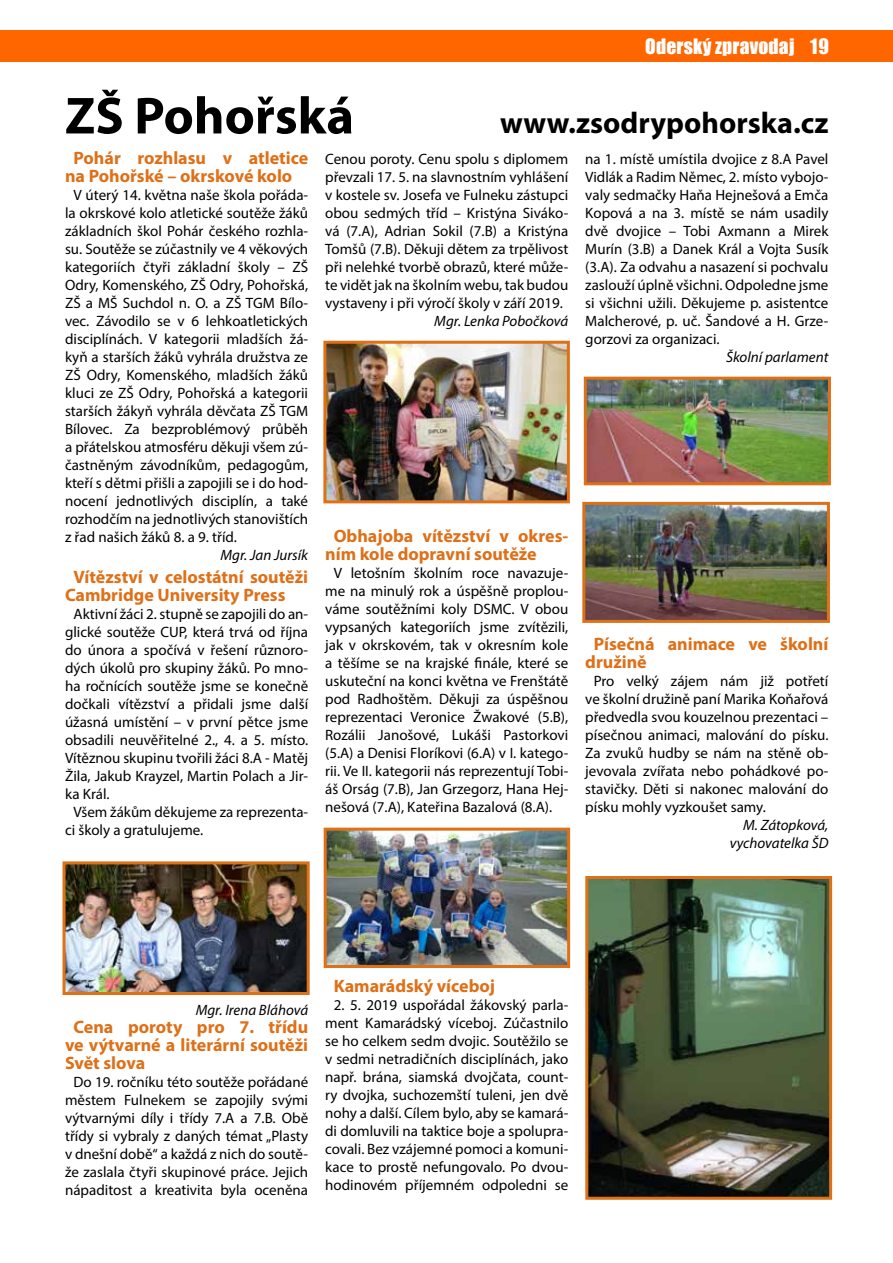
<style>
.page{position:relative;width:893px;height:1263px;background:#fff}
.page>*{position:absolute;margin:0;border:0;box-sizing:border-box;transform-origin:0 0}
.t1{font:700 52.5px "Myriad Pro";color:#000}
.t2{font:700 30px "Myriad Pro";color:#000}
.t3{font:19.5px "Impact";letter-spacing:.01em;color:#fff}
.t4{font:700 18px/18px "Myriad Pro";color:#de7018}
.t5{font:15px/18px "Myriad Pro";color:#000;text-align:justify}
.t6{font:italic 15px/18px "Myriad Pro";color:#000;text-align:right}
</style>
<div class="page">
<div style="left:0;top:30px;width:893px;height:32px;background:#f60"></div>
<img style="left:67px;top:865px;width:239px;height:126px">
<div style="left:63px;top:861px;width:247px;height:134px;border:3px solid #de7018"></div>
<img style="left:327px;top:345px;width:239px;height:154px">
<div style="left:323px;top:341px;width:247px;height:162px;border:3px solid #de7018"></div>
<img style="left:328px;top:832px;width:238px;height:132px">
<div style="left:324px;top:828px;width:246px;height:140px;border:3px solid #de7018"></div>
<img style="left:588px;top:381px;width:239px;height:100px">
<div style="left:584px;top:377px;width:247px;height:108px;border:3px solid #de7018"></div>
<img style="left:586px;top:506px;width:240px;height:113px">
<div style="left:582px;top:502px;width:248px;height:121px;border:3px solid #de7018"></div>
<img style="left:589px;top:880px;width:239px;height:316px">
<div style="left:585px;top:876px;width:247px;height:324px;border:3px solid #de7018"></div>
<h1 class="t1" style="left:65px;top:82px;width:291px">ZŠ Pohořská</h1>
<h3 class="t3" style="left:645px;top:31px;width:185px">Oderský zpravodaj 19</h3>
<h2 class="t2" style="left:500px;top:104px;width:330px">www.zsodrypohorska.cz</h2>
<p class="t4" style="left:65px;top:149px;width:245px;text-indent:8px">Pohár rozhlasu v atletice na Pohořské – okrskové kolo</p>
<p class="t5" style="left:65px;top:186px;width:245px;text-indent:9px">V úterý 14. května naše škola pořáda‑ la okrskové kolo atletické soutěže žáků základních škol Pohár českého rozhla‑ su. Soutěže se zúčastnily ve 4 věkových kategoriích čtyři základní školy – ZŠ Odry, Komenského, ZŠ Odry, Pohořská, ZŠ a MŠ Suchdol n. O. a ZŠ TGM Bílo‑ vec. Závodilo se v 6 lehkoatletických disciplínách. V kategorii mladších žá‑ kyň a starších žáků vyhrála družstva ze ZŠ Odry, Komenského, mladších žáků kluci ze ZŠ Odry, Pohořská a kategorii starších žákyň vyhrála děvčata ZŠ TGM Bílovec. Za bezproblémový průběh a přátelskou atmosféru děkuji všem zú‑ častněným závodníkům, pedagogům, kteří s dětmi přišli a zapojili se i do hod‑ nocení jednotlivých disciplín, a také rozhodčím na jednotlivých stanovištích z řad našich žáků 8. a 9. tříd.</p>
<p class="t6" style="left:220px;top:546px;width:89px">Mgr. Jan Jursík</p>
<p class="t4" style="left:65px;top:567px;width:245px;text-indent:8px">Vítězství v celostátní soutěži<br>Cambridge University Press</p>
<p class="t5" style="left:74px;top:604px;width:236px">Aktivní žáci 2. stupně se zapojili do an‑</p>
<p class="t5" style="left:65px;top:622px;width:245px">glické soutěže CUP, která trvá od října</p>
<p class="t5" style="left:65px;top:640px;width:245px">do února a spočívá v řešení různoro‑</p>
<p class="t5" style="left:65px;top:658px;width:245px">dých úkolů pro skupiny žáků. Po mno‑</p>
<p class="t5" style="left:65px;top:676px;width:245px">ha ročnících soutěže jsme se konečně</p>
<p class="t5" style="left:65px;top:694px;width:245px">dočkali vítězství a přidali jsme další</p>
<p class="t5" style="left:65px;top:712px;width:245px">úžasná umístění – v první pětce jsme</p>
<p class="t5" style="left:65px;top:730px;width:245px">obsadili neuvěřitelné 2., 4. a 5. místo.</p>
<p class="t5" style="left:65px;top:748px;width:245px">Vítěznou skupinu tvořili žáci 8.A - Matěj</p>
<p class="t5" style="left:65px;top:766px;width:245px">Žila, Jakub Krayzel, Martin Polach a Jir‑</p>
<p class="t5" style="left:65px;top:784px;width:46px">ka Král.</p>
<p class="t5" style="left:74px;top:802px;width:236px">Všem žákům děkujeme za reprezenta‑</p>
<p class="t5" style="left:65px;top:820px;width:140px">ci školy a gratulujeme.</p>
<p class="t5" style="left:325px;top:150px;width:245px">Cenou poroty. Cenu spolu s diplomem převzali 17. 5. na slavnostním vyhlášení v kostele sv. Josefa ve Fulneku zástupci obou sedmých tříd – Kristýna Siváko‑ vá (7.A), Adrian Sokil (7.B) a Kristýna Tomšů (7.B). Děkuji dětem za trpělivost při nelehké tvorbě obrazů, které může‑ te vidět jak na školním webu, tak budou vystaveny i při výročí školy v září 2019.</p>
<p class="t6" style="left:434px;top:312px;width:135px">Mgr. Lenka Pobočková</p>
<p class="t4" style="left:325px;top:527px;width:245px;text-indent:8px">Obhajoba vítězství v okres&shy;ním kole dopravní soutěže</p>
<p class="t5" style="left:325px;top:564px;width:245px;text-indent:9px">V letošním školním roce navazuje‑ me na minulý rok a úspěšně proplou‑ váme soutěžními koly DSMC. V obou vypsaných kategoriích jsme zvítězili, jak v okrskovém, tak v okresním kole a těšíme se na krajské finále, které se uskuteční na konci května ve Frenštátě pod Radhoštěm. Děkuji za úspěšnou reprezentaci Veronice Žwakové (5.B), Rozálii Janošové, Lukáši Pastorkovi (5.A) a Denisi Floríkovi (6.A) v I. katego‑ rii. Ve II. kategorii nás reprezentují Tobi‑ áš Orság (7.B), Jan Grzegorz, Hana Hej‑ nešová (7.A), Kateřina Bazalová (8.A).</p>
<p class="t5" style="left:585px;top:150px;width:245px">na 1. místě umístila dvojice z 8.A Pavel Vidlák a Radim Němec, 2. místo vybojo‑ valy sedmačky Haňa Hejnešová a Emča Kopová a na 3. místě se nám usadily dvě dvojice – Tobi Axmann a Mirek Murín (3.B) a Danek Král a Vojta Susík (3.A). Za odvahu a nasazení si pochvalu zaslouží úplně všichni. Odpoledne jsme si všichni užili. Děkujeme p. asistentce Malcherové, p. uč. Šandové a H. Grze‑ gorzovi za organizaci.</p>
<p class="t6" style="left:726px;top:348px;width:104px">Školní parlament</p>
<p class="t4" style="left:585px;top:635px;width:245px;text-indent:8px">Písečná animace ve školní družině</p>
<p class="t5" style="left:585px;top:672px;width:245px;text-indent:9px">Pro velký zájem nám již potřetí ve školní družině paní Marika Koňařová předvedla svou kouzelnou prezentaci – písečnou animaci, malování do písku.<br>Za zvuků hudby se nám na stěně ob‑ jevovala zvířata nebo pohádkové po‑ stavičky. Děti si nakonec malování do písku mohly vyzkoušet samy.</p>
<p class="t6" style="left:730px;top:816px;width:100px">M. Zátopková, vychovatelka ŠD</p>
<p class="t6" style="left:196px;top:1000px;width:114px">Mgr. Irena Bláhová</p>
<p class="t4" style="left:65px;top:1017px;width:245px;text-align:justify;text-indent:8px">Cena poroty pro 7. třídu ve výtvarné a literární soutěži Svět slova</p>
<p class="t5" style="left:65px;top:1072px;width:245px;text-align:center">Do 19. ročníku této soutěže pořádané městem Fulnekem se zapojily svými výtvarnými díly i třídy 7.A a 7.B. Obě třídy si vybraly z daných témat „Plasty v dnešní době“ a každá z nich do soutě‑ že zaslala čtyři skupinové práce. Jejich nápaditost a kreativita byla oceněna</p>
<p class="t4" style="left:334px;top:977px;width:163px">Kamarádský víceboj</p>
<p class="t5" style="left:325px;top:996px;width:245px;text-align:center">2. 5. 2019 uspořádal žákovský parla‑ ment Kamarádský víceboj. Zúčastnilo se ho celkem sedm dvojic. Soutěžilo se v sedmi netradičních disciplínách, jako např. brána, siamská dvojčata, count‑ ry dvojka, suchozemští tuleni, jen dvě nohy a další. Cílem bylo, aby se kamará‑ di domluvili na taktice boje a spolupra‑ covali. Bez vzájemné pomoci a komuni‑ kace to prostě nefungovalo. Po dvou‑ hodinovém příjemném odpoledni se</p>
</div>
